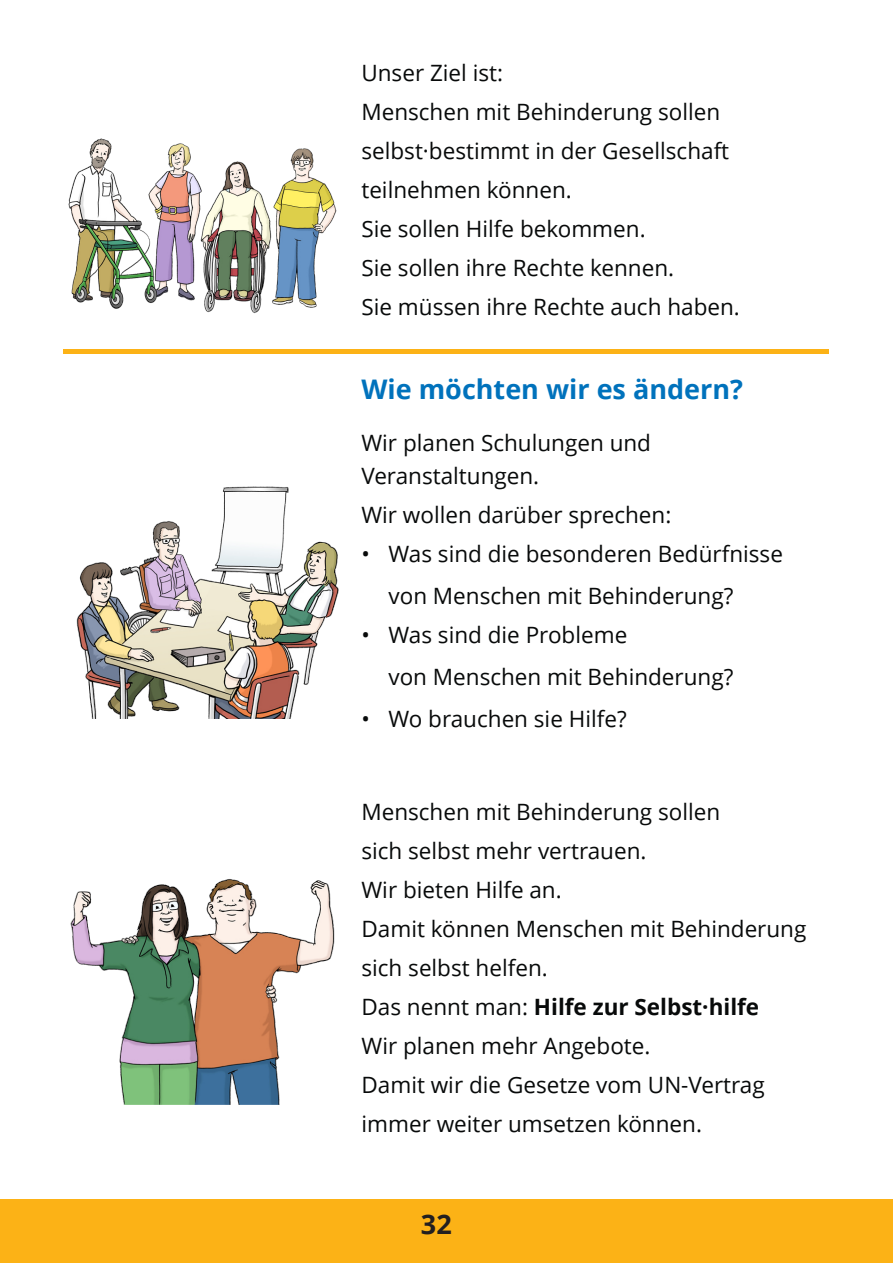
<style>
.page{position:relative;width:893px;height:1263px;background:#fff}
.page>*{position:absolute;margin:0;border:0;box-sizing:border-box;transform-origin:0 0}
.t1{font:700 27px "Open Sans";color:#0072bc}
.t2{font:700 27px "Open Sans";color:#231f20}
.t3{font:22.5px/39px "Open Sans";color:#080a0a}
.s1{font-weight:700}
</style>
<div class="page">
<div style="left:64px;top:349px;width:765px;height:5px;background:#fcb216"></div>
<div style="left:0;top:1199px;width:893px;height:64px;background:#fcb216"></div>
<img style="left:68px;top:138px;width:269px;height:175px">
<img style="left:76px;top:486px;width:263px;height:232px">
<img style="left:70px;top:879px;width:265px;height:226px">
<p class="t3" style="left:361px;top:55px;width:380px">Unser Ziel ist:<br>Menschen mit Behinderung sollen selbst·bestimmt in der Gesellschaft teilnehmen können.<br>Sie sollen Hilfe bekommen.<br>Sie sollen ihre Rechte kennen.<br>Sie müssen ihre Rechte auch haben.</p>
<p class="t1" style="left:361px;top:378px;width:383px">Wie möchten wir es ändern?</p>
<p class="t3" style="left:361px;top:428px;width:291px;line-height:33.8px">Wir planen Schulungen und<br>Veranstaltungen.</p>
<p class="t3" style="left:361px;top:498px;width:311px">Wir wollen darüber sprechen:</p>
<p class="t3" style="left:388px;top:535px;width:396px;line-height:42px;text-indent:-27px">• Was sind die besonderen Bedürfnisse von Menschen mit Behinderung?</p>
<p class="t3" style="left:388px;top:616px;width:346px;line-height:42px;text-indent:-27px">• Was sind die Probleme<br>von Menschen mit Behinderung?</p>
<p class="t3" style="left:361px;top:702px;width:267px">• Wo brauchen sie Hilfe?</p>
<p class="t3" style="left:361px;top:795px;width:446px">Menschen mit Behinderung sollen<br>sich selbst mehr vertrauen.<br>Wir bieten Hilfe an.<br>Damit können Menschen mit Behinderung sich selbst helfen.<br>Das nennt man: <span class="s1">Hilfe zur Selbst·hilfe<br></span>Wir planen mehr Angebote.<br>Damit wir die Gesetze vom UN-Vertrag immer weiter umsetzen können.</p>
<p class="t2" style="left:421px;top:1213px;width:32px">32</p>
</div>
